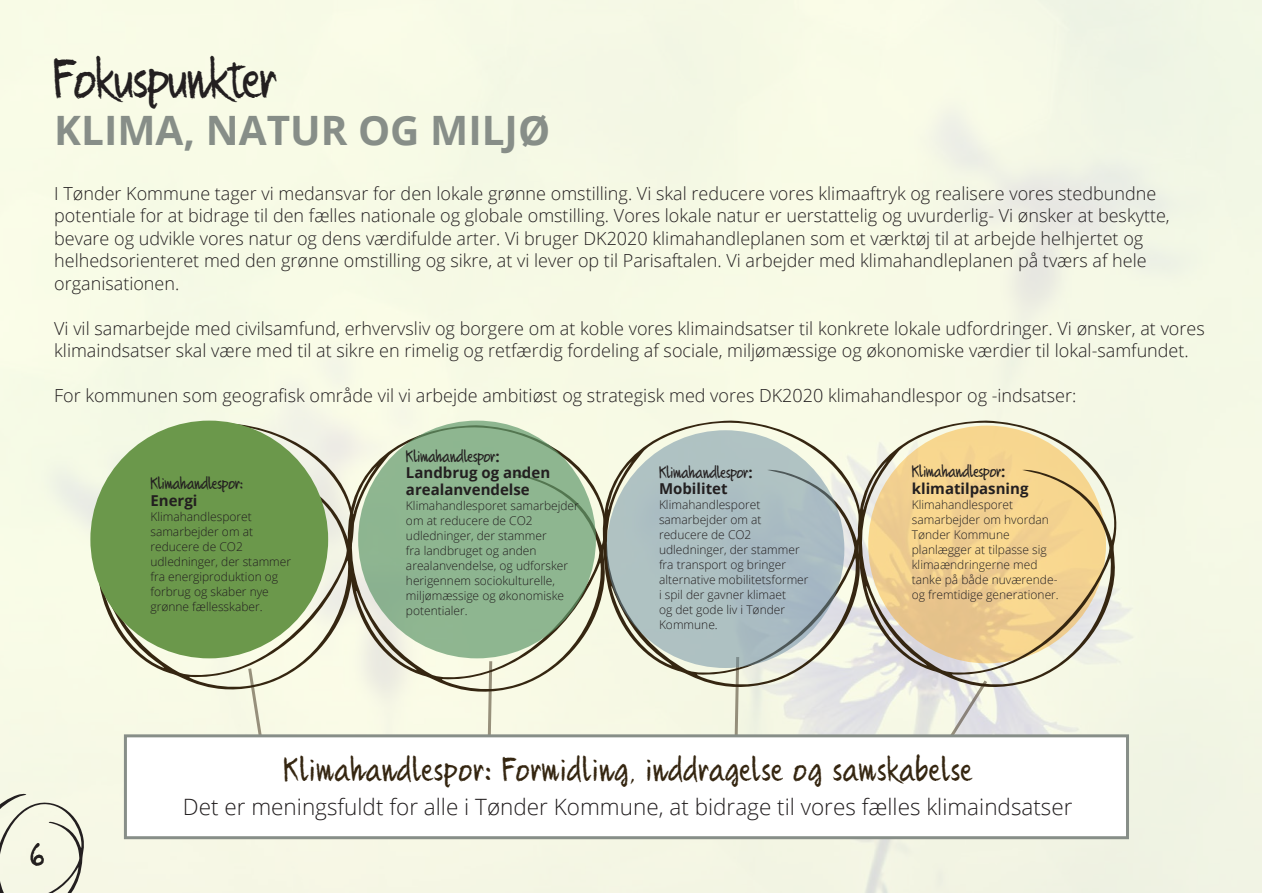
<style>
.page{position:relative;width:1263px;height:893px;background:#fff}
.page>*{position:absolute;margin:0;border:0;box-sizing:border-box;transform-origin:0 0}
.t1{font:49.5px "Quikhand";color:#231f20}
.t2{font:700 40.5px "Open Sans";color:#878e88}
.t3{font:33px "Quikhand";color:#231f20}
.t4{font:30px "Quikhand";letter-spacing:.05em;color:#352611}
.t5{font:300 22.5px "Open Sans";color:#231f20}
.t6{font:300 18px/22.5px "Open Sans";color:#231f20}
.t7{font:15px "Quikhand";color:#231f20}
.t8{font:700 15px/16.5px "Open Sans";color:#231f20}
.t9{font:300 12px/15px "Open Sans";color:#231f20}
.s1{font-family:"Open Sans";font-weight:700}
</style>
<div class="page">
<svg style="left:246px;top:699px;width:29px;height:35px"></svg>
<svg style="left:485px;top:701px;width:9px;height:33px"></svg>
<svg style="left:732px;top:697px;width:9px;height:37px"></svg>
<svg style="left:83px;top:410px;width:284px;height:289px;background:#e7e8d5"></svg>
<div style="left:90px;top:421px;width:238px;height:237px;background:#6b984b;border-radius:50%"></div>
<svg style="left:336px;top:412px;width:283px;height:289px;background:#e0e0cd"></svg>
<div style="left:358px;top:421px;width:238px;height:237px;background:#8eb690;border-radius:50%"></div>
<svg style="left:591px;top:407px;width:255px;height:290px;background:#dddecc"></svg>
<div style="left:607px;top:430px;width:237px;height:238px;background:#adc0c2;border-radius:50%"></div>
<svg style="left:846px;top:407px;width:283px;height:290px;background:#e6d4aa"></svg>
<svg style="left:908px;top:679px;width:80px;height:55px;background:#e1e1da"></svg>
<div style="left:124px;top:734px;width:1005px;height:105px;background:#fff;border:3px solid #878e88"></div>
<svg style="left:0;top:792px;width:85px;height:101px;background:#e4e5d4"></svg>
<p class="t1" style="left:54px;top:54px;width:223px">Fokuspunkter</p>
<p class="t2" style="left:54px;top:102px;width:498px">KLIMA, NATUR OG MILJØ</p>
<p class="t6" style="left:54px;top:182px;width:1117px">I Tønder Kommune tager vi medansvar for den lokale grønne omstilling. Vi skal reducere vores klimaaftryk og realisere vores stedbundne potentiale for at bidrage til den fælles nationale og globale omstilling. Vores lokale natur er uerstattelig og uvurderlig- Vi ønsker at beskytte, bevare og udvikle vores natur og dens værdifulde arter. Vi bruger DK2020 klimahandleplanen som et værktøj til at arbejde helhjertet og helhedsorienteret med den grønne omstilling og sikre, at vi lever op til Parisaftalen. Vi arbejder med klimahandleplanen på tværs af hele organisationen.</p>
<p class="t6" style="left:54px;top:317px;width:1152px">Vi vil samarbejde med civilsamfund, erhvervsliv og borgere om at koble vores klimaindsatser til konkrete lokale udfordringer. Vi ønsker, at vores klimaindsatser skal være med til at sikre en rimelig og retfærdig fordeling af sociale, miljømæssige og økonomiske værdier til lokal-samfundet.</p>
<p class="t6" style="left:54px;top:384px;width:1024px">For kommunen som geografisk område vil vi arbejde ambitiøst og strategisk med vores DK2020 klimahandlespor og -indsatser:</p>
<p class="t7" style="left:150px;top:476px;width:94px">Klimahandlespor:</p>
<p class="t8" style="left:150px;top:492px;width:48px">Energi</p>
<p class="t9" style="left:150px;top:509px;width:142px">Klimahandlesporet samarbejder om at reducere de CO2 udledninger, der stammer fra energiproduktion og forbrug og skaber nye grønne fællesskaber.</p>
<p class="t7" style="left:406px;top:448px;width:95px">Klimahandlespor<span class="s1">:</span></p>
<p class="t8" style="left:406px;top:464px;width:146px">Landbrug og anden arealanvendelse</p>
<p class="t9" style="left:406px;top:498px;width:174px">Klimahandlesporet samarbejder om at reducere de CO2 udledninger, der stammer<br>fra landbruget og anden arealanvendelse, og udforsker herigennem sociokulturelle, miljømæssige og økonomiske potentialer.</p>
<p class="t7" style="left:659px;top:464px;width:95px">Klimahandlespor<span class="s1">:</span></p>
<p class="t8" style="left:659px;top:480px;width:70px">Mobilitet</p>
<p class="t9" style="left:659px;top:497px;width:151px">Klimahandlesporet samarbejder om at reducere de CO2 udledninger, der stammer fra transport og bringer alternative mobilitetsformer i spil der gavner klimaet<br>og det gode liv i Tønder<br>Kommune.</p>
<p class="t7" style="left:912px;top:464px;width:95px">Klimahandlespor<span class="s1">:</span></p>
<p class="t8" style="left:912px;top:479px;width:118px">klimatilpasning</p>
<p class="t9" style="left:912px;top:496px;width:148px">Klimahandlesporet samarbejder om hvordan<br>Tønder Kommune planlægger at tilpasse sig klimaændringerne med tanke på både nuværende&shy;og fremtidige generationer.</p>
<p class="t3" style="left:30px;top:837px;width:16px">6</p>
<p class="t4" style="left:283px;top:754px;width:690px">Klimahandlespor: Formidling, inddragelse og samskabelse</p>
<p class="t5" style="left:183px;top:791px;width:891px">Det er meningsfuldt for alle i Tønder Kommune, at bidrage til vores fælles klimaindsatser</p>
</div>
